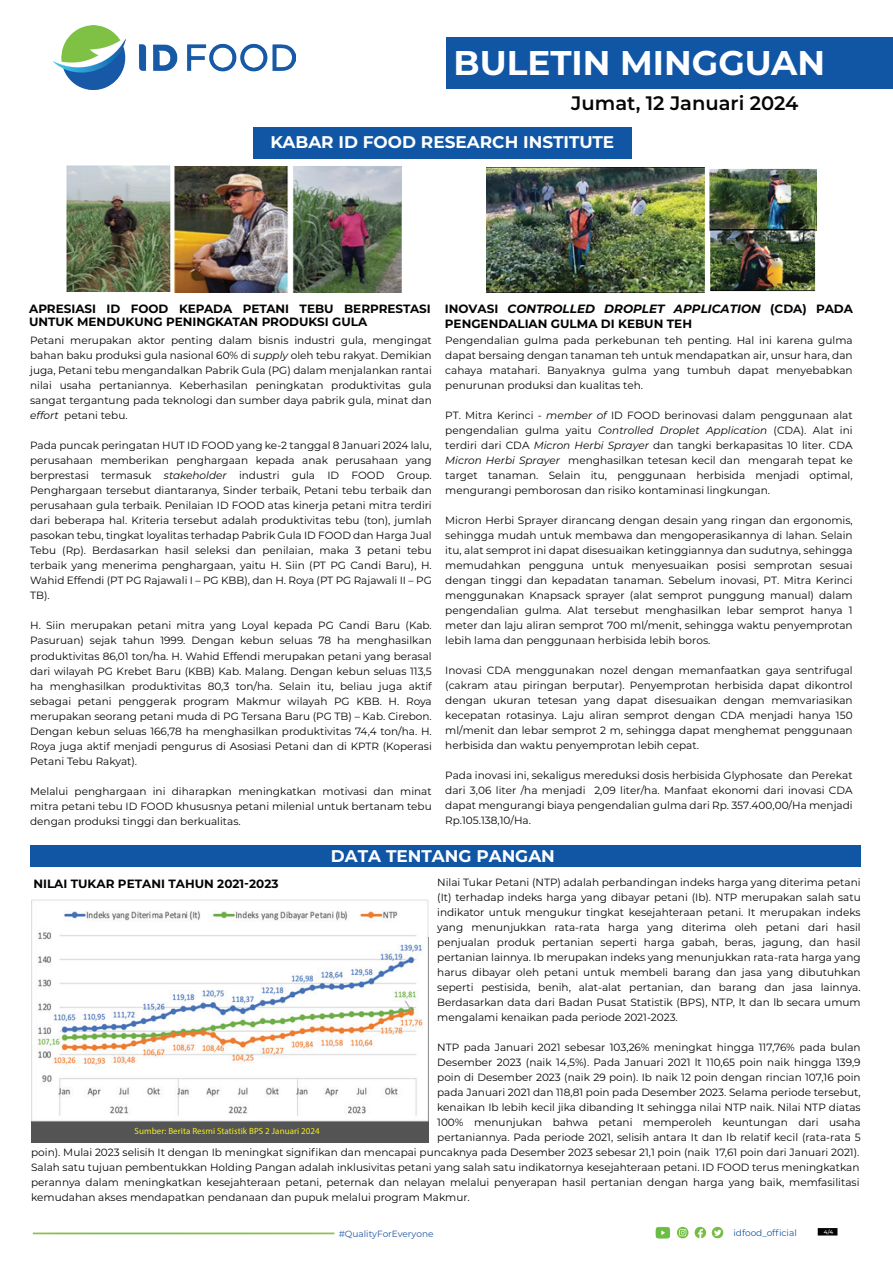
<style>
.page{position:relative;width:893px;height:1263px;background:#fff}
.page>*{position:absolute;margin:0;border:0;box-sizing:border-box;transform-origin:0 0}
.t1{font:700 34.2px "Montserrat";color:#fff}
.t2{font:600 19.5px "Montserrat";color:#060705}
.t3{font:700 16.95px "Montserrat";color:#fff}
.t4{font:700 12px/15px "Montserrat";color:#040503}
.t5{font:10.5px/15px "Montserrat";color:#040503;text-align:justify}
.t6{font:9px "Myriad Pro";letter-spacing:.005em;color:#f4ec22}
.t7{font:9px "Montserrat";color:#2257a3}
.t8{font:9px "Montserrat";color:#1056a5}
.t9{font:500 5.55px "Montserrat";color:#fff}
.s1{font-style:italic}
</style>
<div class="page">
<div style="left:253px;top:127px;width:379px;height:31px;background:#1056a5"></div>
<img style="left:53px;top:26px;width:242px;height:64px">
<div style="left:446px;top:37px;width:447px;height:52px;background:#1056a5"></div>
<svg style="left:677px;top:1227px;width:11px;height:11px"></svg>
<svg style="left:695px;top:1227px;width:11px;height:11px"></svg>
<svg style="left:712px;top:1227px;width:11px;height:11px"></svg>
<svg style="left:33px;top:1232px;width:301px;height:2px"></svg>
<svg style="left:818px;top:1228px;width:19px;height:7px"></svg>
<div style="left:31px;top:937px;width:398px;height:206px;background:#535453"></div>
<div style="left:30px;top:845px;width:830px;height:22px;background:#1056a5"></div>
<img style="left:67px;top:166px;width:334px;height:126px">
<img style="left:486px;top:167px;width:331px;height:125px">
<img style="left:31px;top:899px;width:398px;height:223px">
<img style="left:655px;top:1227px;width:16px;height:12px">
<h1 class="t1" style="left:453px;top:38px;width:373px">BULETIN MINGGUAN</h1>
<h2 class="t2" style="left:571px;top:89px;width:228px">Jumat, 12 Januari 2024</h2>
<h3 class="t3" style="left:270px;top:129px;width:345px">KABAR ID FOOD RESEARCH INSTITUTE</h3>
<p class="t4" style="left:29px;top:301px;width:403px;line-height:13.5px">APRESIASI ID FOOD KEPADA PETANI TEBU BERPRESTASI<br>UNTUK MENDUKUNG PENINGKATAN PRODUKSI GULA</p>
<p class="t5" style="left:30px;top:333px;width:403px">Petani merupakan aktor penting dalam bisnis industri gula, mengingat bahan baku produksi gula nasional 60% di <span class="s1">supply</span> oleh tebu rakyat. Demikian juga, Petani tebu mengandalkan Pabrik Gula (PG) dalam menjalankan rantai nilai usaha pertaniannya. Keberhasilan peningkatan produktivitas gula sangat tergantung pada teknologi dan sumber daya pabrik gula, minat dan <span class="s1">effort</span> petani tebu.</p>
<p class="t5" style="left:30px;top:438px;width:403px">Pada puncak peringatan HUT ID FOOD yang ke-2 tanggal 8 Januari 2024 lalu, perusahaan memberikan penghargaan kepada anak perusahaan yang berprestasi termasuk <span class="s1">stakeholder</span> industri gula ID FOOD Group.<br>Penghargaan tersebut diantaranya, Sinder terbaik, Petani tebu terbaik dan perusahaan gula terbaik. Penilaian ID FOOD atas kinerja petani mitra terdiri dari beberapa hal. Kriteria tersebut adalah produktivitas tebu (ton), jumlah pasokan tebu, tingkat loyalitas terhadap Pabrik Gula ID FOOD dan Harga Jual Tebu (Rp). Berdasarkan hasil seleksi dan penilaian, maka 3 petani tebu terbaik yang menerima penghargaan, yaitu H. Siin (PT PG Candi Baru), H.<br>Wahid Effendi (PT PG Rajawali I – PG KBB), dan H. Roya (PT PG Rajawali II – PG TB).</p>
<p class="t5" style="left:30px;top:618px;width:403px">H. Siin merupakan petani mitra yang Loyal kepada PG Candi Baru (Kab.<br>Pasuruan) sejak tahun 1999. Dengan kebun seluas 78 ha menghasilkan produktivitas 86,01 ton/ha. H. Wahid Effendi merupakan petani yang berasal dari wilayah PG Krebet Baru (KBB) Kab. Malang. Dengan kebun seluas 113,5 ha menghasilkan produktivitas 80,3 ton/ha. Selain itu, beliau juga aktif sebagai petani penggerak program Makmur wilayah PG KBB. H. Roya merupakan seorang petani muda di PG Tersana Baru (PG TB) – Kab. Cirebon.<br>Dengan kebun seluas 166,78 ha menghasilkan produktivitas 74,4 ton/ha. H.<br>Roya juga aktif menjadi pengurus di Asosiasi Petani dan di KPTR (Koperasi Petani Tebu Rakyat).</p>
<p class="t5" style="left:30px;top:783px;width:403px">Melalui penghargaan ini diharapkan meningkatkan motivasi dan minat mitra petani tebu ID FOOD khususnya petani milenial untuk bertanam tebu dengan produksi tinggi dan berkualitas.</p>
<p class="t4" style="left:445px;top:301px;width:410px">INOVASI <span class="s1">CONTROLLED DROPLET APPLICATION</span> (CDA) PADA<br>PENGENDALIAN GULMA DI KEBUN TEH</p>
<p class="t5" style="left:445px;top:332px;width:409px">Pengendalian gulma pada perkebunan teh penting. Hal ini karena gulma dapat bersaing dengan tanaman teh untuk mendapatkan air, unsur hara, dan cahaya matahari. Banyaknya gulma yang tumbuh dapat menyebabkan penurunan produksi dan kualitas teh.</p>
<p class="t5" style="left:445px;top:407px;width:409px">PT. Mitra Kerinci - <span class="s1">member of</span> ID FOOD berinovasi dalam penggunaan alat pengendalian gulma yaitu <span class="s1">Controlled Droplet Application</span> (CDA). Alat ini terdiri dari CDA <span class="s1">Micron Herbi Sprayer</span> dan tangki berkapasitas 10 liter. CDA <span class="s1">Micron Herbi Sprayer</span> menghasilkan tetesan kecil dan mengarah tepat ke target tanaman. Selain itu, penggunaan herbisida menjadi optimal, mengurangi pemborosan dan risiko kontaminasi lingkungan.</p>
<p class="t5" style="left:445px;top:512px;width:409px">Micron Herbi Sprayer dirancang dengan desain yang ringan dan ergonomis, sehingga mudah untuk membawa dan mengoperasikannya di lahan. Selain itu, alat semprot ini dapat disesuaikan ketinggiannya dan sudutnya, sehingga memudahkan pengguna untuk menyesuaikan posisi semprotan sesuai dengan tinggi dan kepadatan tanaman. Sebelum inovasi, PT. Mitra Kerinci menggunakan Knapsack sprayer (alat semprot punggung manual) dalam pengendalian gulma. Alat tersebut menghasilkan lebar semprot hanya 1 meter dan laju aliran semprot 700 ml/menit, sehingga waktu penyemprotan lebih lama dan penggunaan herbisida lebih boros.</p>
<p class="t5" style="left:445px;top:662px;width:409px">Inovasi CDA menggunakan nozel dengan memanfaatkan gaya sentrifugal (cakram atau piringan berputar). Penyemprotan herbisida dapat dikontrol dengan ukuran tetesan yang dapat disesuaikan dengan memvariasikan kecepatan rotasinya. Laju aliran semprot dengan CDA menjadi hanya 150 ml/menit dan lebar semprot 2 m, sehingga dapat menghemat penggunaan herbisida dan waktu penyemprotan lebih cepat.</p>
<p class="t5" style="left:445px;top:767px;width:409px">Pada inovasi ini, sekaligus mereduksi dosis herbisida Glyphosate dan Perekat dari 3,06 liter /ha menjadi 2,09 liter/ha. Manfaat ekonomi dari inovasi CDA dapat mengurangi biaya pengendalian gulma dari Rp. 357.400,00/Ha menjadi Rp.105.138,10/Ha.</p>
<p class="t4" style="left:33px;top:876px;width:247px">NILAI TUKAR PETANI TAHUN 2021-2023</p>
<p class="t6" style="left:135px;top:1126px;width:187px">Sumber: Berita Resmi Statistik BPS 2 Januari 2024</p>
<h3 class="t3" style="left:331px;top:844px;width:226px">DATA TENTANG PANGAN</h3>
<p class="t5" style="left:437px;top:874px;width:425px">Nilai Tukar Petani (NTP) adalah perbandingan indeks harga yang diterima petani (It) terhadap indeks harga yang dibayar petani (Ib). NTP merupakan salah satu indikator untuk mengukur tingkat kesejahteraan petani. It merupakan indeks yang menunjukkan rata-rata harga yang diterima oleh petani dari hasil penjualan produk pertanian seperti harga gabah, beras, jagung, dan hasil pertanian lainnya. Ib merupakan indeks yang menunjukkan rata-rata harga yang harus dibayar oleh petani untuk membeli barang dan jasa yang dibutuhkan seperti pestisida, benih, alat-alat pertanian, dan barang dan jasa lainnya.<br>Berdasarkan data dari Badan Pusat Statistik (BPS), NTP, lt dan lb secara umum mengalami kenaikan pada periode 2021-2023.</p>
<p class="t5" style="left:437px;top:1039px;width:425px">NTP pada Januari 2021 sebesar 103,26% meningkat hingga 117,76% pada bulan Desember 2023 (naik 14,5%). Pada Januari 2021 lt 110,65 poin naik hingga 139,9 poin di Desember 2023 (naik 29 poin). Ib naik 12 poin dengan rincian 107,16 poin pada Januari 2021 dan 118,81 poin pada Desember 2023. Selama periode tersebut, kenaikan Ib lebih kecil jika dibanding It sehingga nilai NTP naik. Nilai NTP diatas 100% menunjukan bahwa petani memperoleh keuntungan dari usaha pertaniannya. Pada periode 2021, selisih antara It dan Ib relatif kecil (rata-rata 5</p>
<p class="t5" style="left:31px;top:1145px;width:830px">poin). Mulai 2023 selisih It dengan Ib meningkat signifikan dan mencapai puncaknya pada Desember 2023 sebesar 21,1 poin (naik 17,61 poin dari Januari 2021).<br>Salah satu tujuan pembentukkan Holding Pangan adalah inklusivitas petani yang salah satu indikatornya kesejahteraan petani. ID FOOD terus meningkatkan perannya dalam meningkatkan kesejahteraan petani, peternak dan nelayan melalui penyerapan hasil pertanian dengan harga yang baik, memfasilitasi kemudahan akses mendapatkan pendanaan dan pupuk melalui program Makmur.</p>
<p class="t7" style="left:339px;top:1227px;width:96px">#QualityForEveryone</p>
<p class="t8" style="left:733px;top:1226px;width:65px">idfood_official</p>
<p class="t9" style="left:824px;top:1228px;width:11px">4/4</p>
</div>
